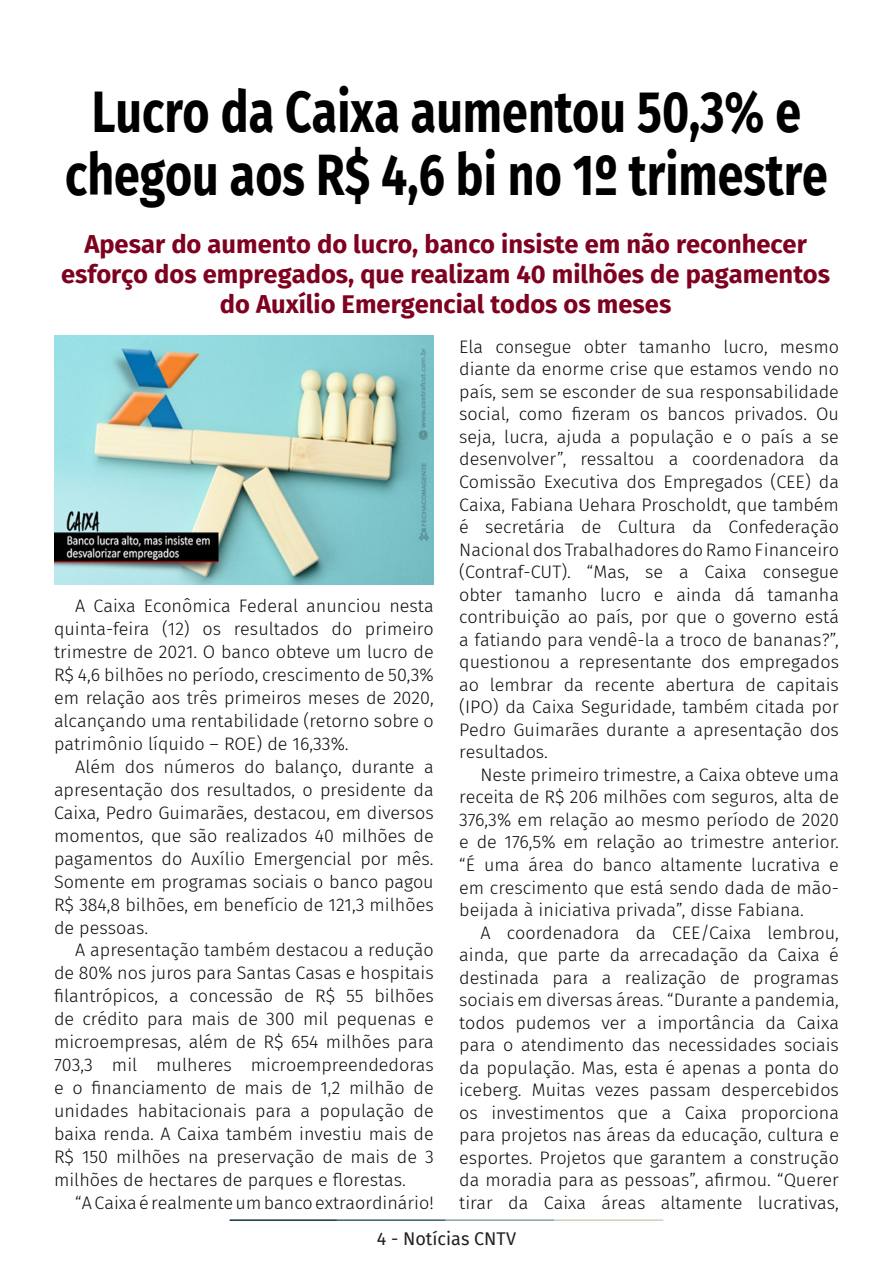
<style>
.page{position:relative;width:893px;height:1263px;background:#fff}
.page>*{position:absolute;margin:0;border:0;box-sizing:border-box;transform-origin:0 0}
.t1{font:700 58.2px/63px "Fira Sans";color:#000001;text-align:center;scale:.8 1}
.t2{font:700 25.5px/30px "Fira Sans";color:#7e0220;text-align:center}
.t3{font:300 18px/22.5px "Fira Sans";color:#080d0b;text-align:justify}
.t4{font:18px "Fira Sans";color:#231f20}
</style>
<div class="page">
<hr style="left:230px;top:1219px;width:107px;height:2px;background:#0e323f">
<hr style="left:337px;top:1219px;width:109px;height:2px;background:#3a5f6d">
<hr style="left:446px;top:1219px;width:109px;height:2px;background:#87a59a">
<hr style="left:555px;top:1219px;width:108px;height:2px;background:#c6d5b7">
<img style="left:54px;top:336px;width:380px;height:249px">
<p class="t1" style="left:65px;top:76px;width:955px">Lucro da Caixa aumentou 50,3% e chegou aos R$ 4,6 bi no 1º trimestre</p>
<p class="t2" style="left:61px;top:228px;width:770px">Apesar do aumento do lucro, banco insiste em não reconhecer esforço dos empregados, que realizam 40 milhões de pagamentos do Auxílio Emergencial todos os meses</p>
<p class="t3" style="left:54px;top:594px;width:381px;line-height:23px;text-indent:21px">A Caixa Econômica Federal anunciou nesta quinta-feira (12) os resultados do primeiro trimestre de 2021. O banco obteve um lucro de R$ 4,6 bilhões no período, crescimento de 50,3% em relação aos três primeiros meses de 2020, alcançando uma rentabilidade (retorno sobre o patrimônio líquido – ROE) de 16,33%.</p>
<p class="t3" style="left:54px;top:755px;width:381px;line-height:23px;text-indent:21px">Além dos números do balanço, durante a apresentação dos resultados, o presidente da Caixa, Pedro Guimarães, destacou, em diversos momentos, que são realizados 40 milhões de pagamentos do Auxílio Emergencial por mês.<br>Somente em programas sociais o banco pagou R$ 384,8 bilhões, em benefício de 121,3 milhões de pessoas.</p>
<p class="t3" style="left:54px;top:939px;width:381px;line-height:23px;text-indent:21px">A apresentação também destacou a redução de 80% nos juros para Santas Casas e hospitais filantrópicos, a concessão de R$ 55 bilhões de crédito para mais de 300 mil pequenas e microempresas, além de R$ 654 milhões para 703,3 mil mulheres microempreendedoras e o financiamento de mais de 1,2 milhão de unidades habitacionais para a população de baixa renda. A Caixa também investiu mais de R$ 150 milhões na preservação de mais de 3 milhões de hectares de parques e florestas.</p>
<p class="t3" style="left:75px;top:1191px;width:360px">“A Caixa é realmente um banco extraordinário!</p>
<p class="t3" style="left:459px;top:335px;width:381px">Ela consegue obter tamanho lucro, mesmo diante da enorme crise que estamos vendo no país, sem se esconder de sua responsabilidade social, como fizeram os bancos privados. Ou seja, lucra, ajuda a população e o país a se desenvolver”, ressaltou a coordenadora da Comissão Executiva dos Empregados (CEE) da Caixa, Fabiana Uehara Proscholdt, que também é secretária de Cultura da Confederação Nacional dos Trabalhadores do Ramo Financeiro (Contraf-CUT). “Mas, se a Caixa consegue obter tamanho lucro e ainda dá tamanha contribuição ao país, por que o governo está a fatiando para vendê-la a troco de bananas?”, questionou a representante dos empregados ao lembrar da recente abertura de capitais (IPO) da Caixa Seguridade, também citada por Pedro Guimarães durante a apresentação dos resultados.</p>
<p class="t3" style="left:459px;top:763px;width:381px;text-indent:21px">Neste primeiro trimestre, a Caixa obteve uma receita de R$ 206 milhões com seguros, alta de 376,3% em relação ao mesmo período de 2020 e de 176,5% em relação ao trimestre anterior. “É uma área do banco altamente lucrativa e em crescimento que está sendo dada de mão&shy;beijada à iniciativa privada”, disse Fabiana.</p>
<p class="t3" style="left:459px;top:921px;width:381px;text-indent:21px">A coordenadora da CEE/Caixa lembrou, ainda, que parte da arrecadação da Caixa é destinada para a realização de programas sociais em diversas áreas. “Durante a pandemia, todos pudemos ver a importância da Caixa para o atendimento das necessidades sociais da população. Mas, esta é apenas a ponta do iceberg. Muitas vezes passam despercebidos os investimentos que a Caixa proporciona para projetos nas áreas da educação, cultura e esportes. Projetos que garantem a construção da moradia para as pessoas”, afirmou. “Querer tirar da Caixa áreas altamente lucrativas,</p>
<p class="t4" style="left:377px;top:1225px;width:141px">4 - Notícias CNTV</p>
</div>
